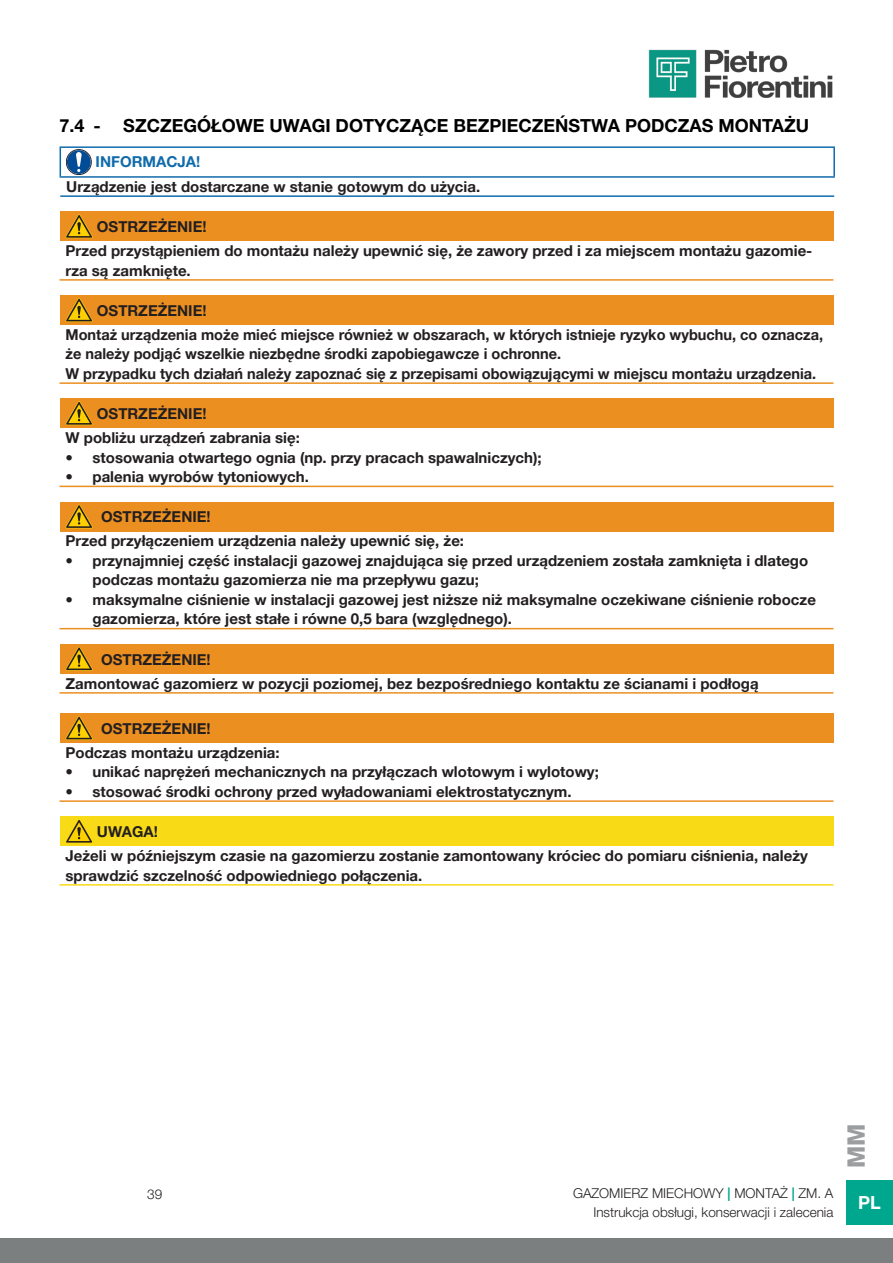
<style>
.page{position:relative;width:893px;height:1263px;background:#fff}
.page>*{position:absolute;margin:0;border:0;box-sizing:border-box;transform-origin:0 0}
.t1{font:800 24px "Helvetica Neue LT Pro";color:#9b9d9e}
.t2{font:700 18px "Helvetica Neue LT Pro";color:#000}
.t3{font:700 18px "Helvetica Neue LT Pro";color:#fff}
.Helvetica_Neue_LT_Pro_75_Bold_10_Sx_Nero{font:700 15px/19.5px "Helvetica Neue LT Pro";color:#231f20}
.Helvetica_Neue_LT_Pro_75_Bold_10_Sx_AVVE{font:700 15px "Helvetica Neue LT Pro";color:#231f20}
.Helvetica_Neue_LT_Pro_75_Bold_10_Sx_AVVI{font:700 15px "Helvetica Neue LT Pro";color:#106bac}
.t4{font:300 13.5px "Helvetica Neue LT Pro";color:#231f20}
.s1{font-weight:700;color:#00a78f}
</style>
<div class="page">
<img style="left:648px;top:49px;width:185px;height:49px">
<div style="left:0;top:1238px;width:893px;height:25px;background:#7c7f80"></div>
<div style="left:846px;top:1180px;width:47px;height:45px;background:#00a78f"></div>
<hr style="left:60px;top:195px;width:774px;height:2px;background:#106bac">
<hr style="left:60px;top:146px;width:775px;height:2px;background:#106bac">
<svg style="left:60px;top:148px;width:1px;height:28px"></svg>
<hr style="left:833px;top:148px;width:2px;height:28px;background:#106bac">
<hr style="left:60px;top:176px;width:775px;height:2px;background:#106bac">
<svg style="left:66px;top:150px;width:25px;height:25px"></svg>
<div style="left:66px;top:150px;width:25px;height:25px;border:1px solid #231f20;border-radius:50%"></div>
<div style="left:67px;top:150px;width:24px;height:24px;background:#004c97;border-radius:50%"></div>
<svg style="left:76px;top:152px;width:6px;height:20px"></svg>
<div style="left:60px;top:211px;width:773px;height:30px;background:#ec8f21"></div>
<hr style="left:60px;top:279px;width:773px;height:2px;background:#ec8f21">
<svg style="left:66px;top:214px;width:27px;height:24px"></svg>
<div style="left:60px;top:295px;width:773px;height:30px;background:#ec8f21"></div>
<hr style="left:60px;top:382px;width:773px;height:2px;background:#ec8f21">
<svg style="left:66px;top:298px;width:27px;height:24px"></svg>
<div style="left:60px;top:398px;width:773px;height:30px;background:#ec8f21"></div>
<hr style="left:60px;top:486px;width:773px;height:1px;background:#ec8f21">
<svg style="left:66px;top:401px;width:27px;height:24px"></svg>
<div style="left:60px;top:502px;width:773px;height:29px;background:#ec8f21"></div>
<hr style="left:60px;top:628px;width:773px;height:1px;background:#ec8f21">
<svg style="left:66px;top:505px;width:27px;height:23px"></svg>
<div style="left:60px;top:644px;width:773px;height:30px;background:#ec8f21"></div>
<hr style="left:60px;top:692px;width:773px;height:2px;background:#ec8f21">
<svg style="left:66px;top:647px;width:27px;height:24px"></svg>
<div style="left:60px;top:713px;width:773px;height:30px;background:#ec8f21"></div>
<hr style="left:60px;top:800px;width:773px;height:2px;background:#ec8f21">
<svg style="left:66px;top:716px;width:27px;height:24px"></svg>
<div style="left:60px;top:816px;width:773px;height:30px;background:#f8db16"></div>
<hr style="left:60px;top:884px;width:773px;height:2px;background:#f8db16">
<svg style="left:66px;top:819px;width:27px;height:24px"></svg>
<p class="t2" style="left:60px;top:114px;width:751px">7.4 - SZCZEGÓŁOWE UWAGI DOTYCZĄCE BEZPIECZEŃSTWA PODCZAS MONTAŻU</p>
<p class="Helvetica_Neue_LT_Pro_75_Bold_10_Sx_AVVI" style="left:96px;top:153px;width:106px">INFORMACJA!</p>
<p class="Helvetica_Neue_LT_Pro_75_Bold_10_Sx_Nero" style="left:66px;top:176px;width:415px">Urządzenie jest dostarczane w stanie gotowym do użycia.</p>
<p class="Helvetica_Neue_LT_Pro_75_Bold_10_Sx_AVVE" style="left:97px;top:218px;width:111px">OSTRZEŻENIE!</p>
<p class="Helvetica_Neue_LT_Pro_75_Bold_10_Sx_Nero" style="left:66px;top:241px;width:748px">Przed przystąpieniem do montażu należy upewnić się, że zawory przed i za miejscem montażu gazomie&shy;rza są zamknięte.</p>
<p class="Helvetica_Neue_LT_Pro_75_Bold_10_Sx_AVVE" style="left:97px;top:301px;width:111px">OSTRZEŻENIE!</p>
<p class="Helvetica_Neue_LT_Pro_75_Bold_10_Sx_Nero" style="left:66px;top:324px;width:759px">Montaż urządzenia może mieć miejsce również w obszarach, w których istnieje ryzyko wybuchu, co oznacza, że należy podjąć wszelkie niezbędne środki zapobiegawcze i ochronne.</p>
<p class="Helvetica_Neue_LT_Pro_75_Bold_10_Sx_Nero" style="left:66px;top:363px;width:752px">W przypadku tych działań należy zapoznać się z przepisami obowiązującymi w miejscu montażu urządzenia.</p>
<p class="Helvetica_Neue_LT_Pro_75_Bold_10_Sx_AVVE" style="left:97px;top:405px;width:111px">OSTRZEŻENIE!</p>
<p class="Helvetica_Neue_LT_Pro_75_Bold_10_Sx_Nero" style="left:66px;top:428px;width:236px">W pobliżu urządzeń zabrania się:</p>
<p class="Helvetica_Neue_LT_Pro_75_Bold_10_Sx_Nero" style="left:66px;top:447px;width:478px">• stosowania otwartego ognia (np. przy pracach spawalniczych);</p>
<p class="Helvetica_Neue_LT_Pro_75_Bold_10_Sx_Nero" style="left:66px;top:467px;width:245px">• palenia wyrobów tytoniowych.</p>
<p class="Helvetica_Neue_LT_Pro_75_Bold_10_Sx_AVVE" style="left:101px;top:508px;width:111px">OSTRZEŻENIE!</p>
<p class="Helvetica_Neue_LT_Pro_75_Bold_10_Sx_Nero" style="left:66px;top:531px;width:400px">Przed przyłączeniem urządzenia należy upewnić się, że:</p>
<p class="Helvetica_Neue_LT_Pro_75_Bold_10_Sx_Nero" style="left:93px;top:550px;width:717px;text-indent:-27px">• przynajmniej część instalacji gazowej znajdująca się przed urządzeniem została zamknięta i dlatego podczas montażu gazomierza nie ma przepływu gazu;</p>
<p class="Helvetica_Neue_LT_Pro_75_Bold_10_Sx_Nero" style="left:93px;top:589px;width:725px;text-indent:-27px">• maksymalne ciśnienie w instalacji gazowej jest niższe niż maksymalne oczekiwane ciśnienie robocze gazomierza, które jest stałe i równe 0,5 bara (względnego).</p>
<p class="Helvetica_Neue_LT_Pro_75_Bold_10_Sx_AVVE" style="left:101px;top:650px;width:111px">OSTRZEŻENIE!</p>
<p class="Helvetica_Neue_LT_Pro_75_Bold_10_Sx_Nero" style="left:66px;top:673px;width:695px">Zamontować gazomierz w pozycji poziomej, bez bezpośredniego kontaktu ze ścianami i podłogą</p>
<p class="Helvetica_Neue_LT_Pro_75_Bold_10_Sx_AVVE" style="left:101px;top:719px;width:111px">OSTRZEŻENIE!</p>
<p class="Helvetica_Neue_LT_Pro_75_Bold_10_Sx_Nero" style="left:66px;top:742px;width:216px">Podczas montażu urządzenia:</p>
<p class="Helvetica_Neue_LT_Pro_75_Bold_10_Sx_Nero" style="left:66px;top:762px;width:535px">• unikać naprężeń mechanicznych na przyłączach wlotowym i wylotowy;</p>
<p class="Helvetica_Neue_LT_Pro_75_Bold_10_Sx_Nero" style="left:66px;top:781px;width:508px">• stosować środki ochrony przed wyładowaniami elektrostatycznym.</p>
<p class="Helvetica_Neue_LT_Pro_75_Bold_10_Sx_AVVE" style="left:97px;top:822px;width:63px">UWAGA!</p>
<p class="Helvetica_Neue_LT_Pro_75_Bold_10_Sx_Nero" style="left:66px;top:846px;width:744px">Jeżeli w późniejszym czasie na gazomierzu zostanie zamontowany króciec do pomiaru ciśnienia, należy sprawdzić szczelność odpowiedniego połączenia.</p>
<p class="t4" style="left:147px;top:1185px;width:17px">39</p>
<p class="t4" style="left:573px;top:1185px;width:262px">Gazomierz miechowy <span class="s1">|</span> MONTAŻ <span class="s1">|</span> ZM. A</p>
<p class="t4" style="left:593px;top:1204px;width:242px">Instrukcja obsługi, konserwacji i zalecenia</p>
<h1 class="t1" style="left:842px;top:1168px;width:46px;rotate:-90deg">MM</h1>
<p class="t3" style="left:858px;top:1191px;width:24px">PL</p>
</div>
